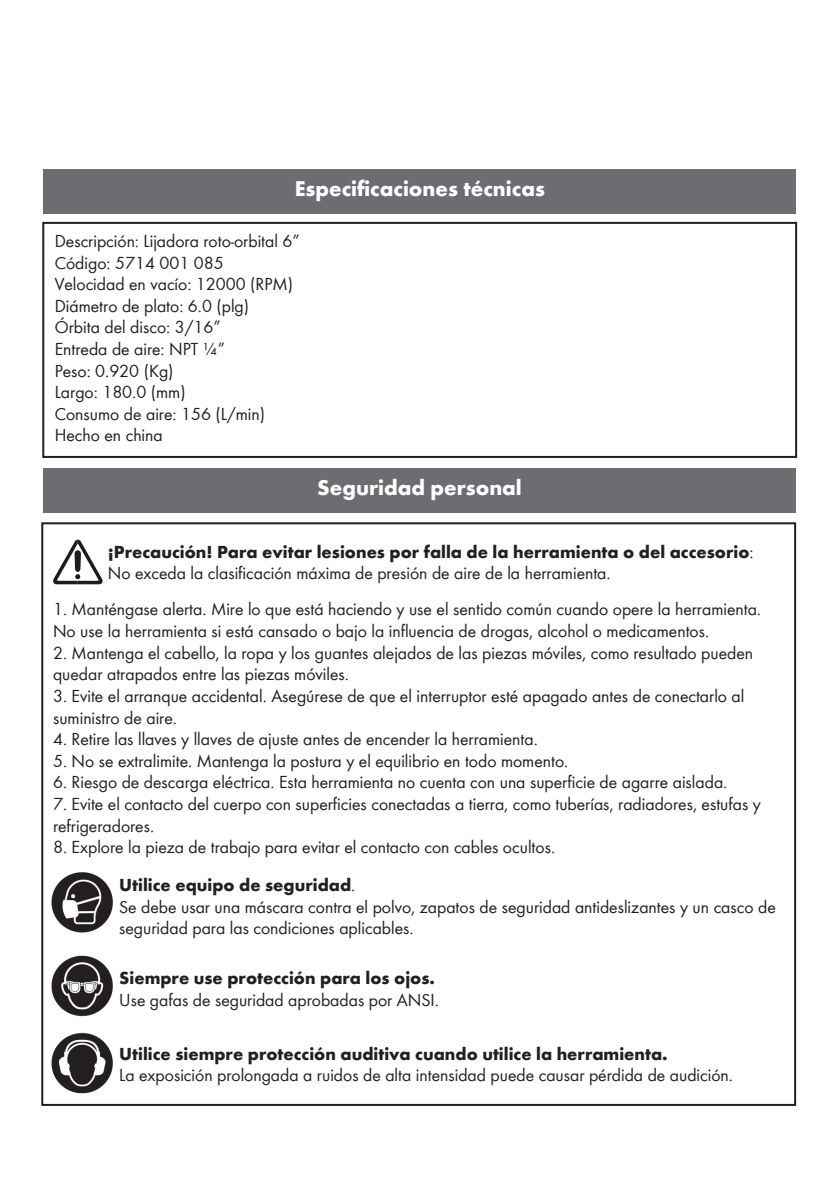
<style>
.page{position:relative;width:840px;height:1191px;background:#fff}
.page>*{position:absolute;margin:0;border:0;box-sizing:border-box;transform-origin:0 0}
.t1{font:700 22px "Wuerth Global";color:#fff}
.t2{font:18px/21.6px "Wuerth Global";color:#231f20}
.t3{font:700 18px "Wuerth Global";color:#231f20}
.s1{font-weight:400}
</style>
<div class="page">
<div style="left:43px;top:468px;width:752px;height:45px;background:#6c6d70"></div>
<img style="left:51px;top:872px;width:62px;height:222px">
<div style="left:43px;top:169px;width:752px;height:44px;background:#6c6d70"></div>
<div style="left:42px;top:222px;width:754px;height:236px;border:2px solid #231f20"></div>
<svg style="left:53px;top:539px;width:49px;height:45px"></svg>
<p class="t1" style="left:294px;top:175px;width:251px">Especificaciones técnicas</p>
<p class="t2" style="left:55px;top:230px;width:246px">Descripción: Lijadora roto-orbital 6”</p>
<p class="t2" style="left:55px;top:251px;width:170px">Código: 5714 001 085</p>
<p class="t2" style="left:55px;top:273px;width:239px">Velocidad en vacío: 12000 (RPM)</p>
<p class="t2" style="left:55px;top:295px;width:196px">Diámetro de plato: 6.0 (plg)</p>
<p class="t2" style="left:55px;top:316px;width:167px">Órbita del disco: 3/16”</p>
<p class="t2" style="left:55px;top:338px;width:172px">Entreda de aire: NPT ¼”</p>
<p class="t2" style="left:55px;top:359px;width:120px">Peso: 0.920 (Kg)</p>
<p class="t2" style="left:55px;top:381px;width:132px">Largo: 180.0 (mm)</p>
<p class="t2" style="left:55px;top:403px;width:212px">Consumo de aire: 156 (L/min)</p>
<p class="t2" style="left:55px;top:424px;width:109px">Hecho en china</p>
<p class="t1" style="left:317px;top:475px;width:206px">Seguridad personal</p>
<p class="t3" style="left:108px;top:541px;width:647px">¡Precaución! Para evitar lesiones por falla de la herramienta o del accesorio<span class="s1">:</span></p>
<p class="t2" style="left:108px;top:562px;width:504px">No exceda la clasificación máxima de presión de aire de la herramienta.</p>
<p class="t2" style="left:53px;top:598px;width:709px">1. Manténgase alerta. Mire lo que está haciendo y use el sentido común cuando opere la herramienta.<br>No use la herramienta si está cansado o bajo la influencia de drogas, alcohol o medicamentos.</p>
<p class="t2" style="left:53px;top:641px;width:701px">2. Mantenga el cabello, la ropa y los guantes alejados de las piezas móviles, como resultado pueden quedar atrapados entre las piezas móviles.</p>
<p class="t2" style="left:53px;top:685px;width:692px">3. Evite el arranque accidental. Asegúrese de que el interruptor esté apagado antes de conectarlo al suministro de aire.</p>
<p class="t2" style="left:53px;top:728px;width:486px">4. Retire las llaves y llaves de ajuste antes de encender la herramienta.</p>
<p class="t2" style="left:53px;top:749px;width:516px">5. No se extralimite. Mantenga la postura y el equilibrio en todo momento.</p>
<p class="t2" style="left:53px;top:771px;width:675px">6. Riesgo de descarga eléctrica. Esta herramienta no cuenta con una superficie de agarre aislada.</p>
<p class="t2" style="left:53px;top:793px;width:709px">7. Evite el contacto del cuerpo con superficies conectadas a tierra, como tuberías, radiadores, estufas y refrigeradores.</p>
<p class="t2" style="left:53px;top:836px;width:503px">8. Explore la pieza de trabajo para evitar el contacto con cables ocultos.</p>
<p class="t3" style="left:119px;top:874px;width:237px">Utilice equipo de seguridad<span class="s1">.</span></p>
<p class="t2" style="left:119px;top:895px;width:657px">Se debe usar una máscara contra el polvo, zapatos de seguridad antideslizantes y un casco de seguridad para las condiciones aplicables.</p>
<p class="t3" style="left:119px;top:967px;width:317px">Siempre use protección para los ojos.</p>
<p class="t2" style="left:119px;top:989px;width:321px">Use gafas de seguridad aprobadas por ANSI.</p>
<p class="t3" style="left:119px;top:1042px;width:549px">Utilice siempre protección auditiva cuando utilice la herramienta.</p>
<p class="t2" style="left:119px;top:1064px;width:615px">La exposición prolongada a ruidos de alta intensidad puede causar pérdida de audición.</p>
</div>
